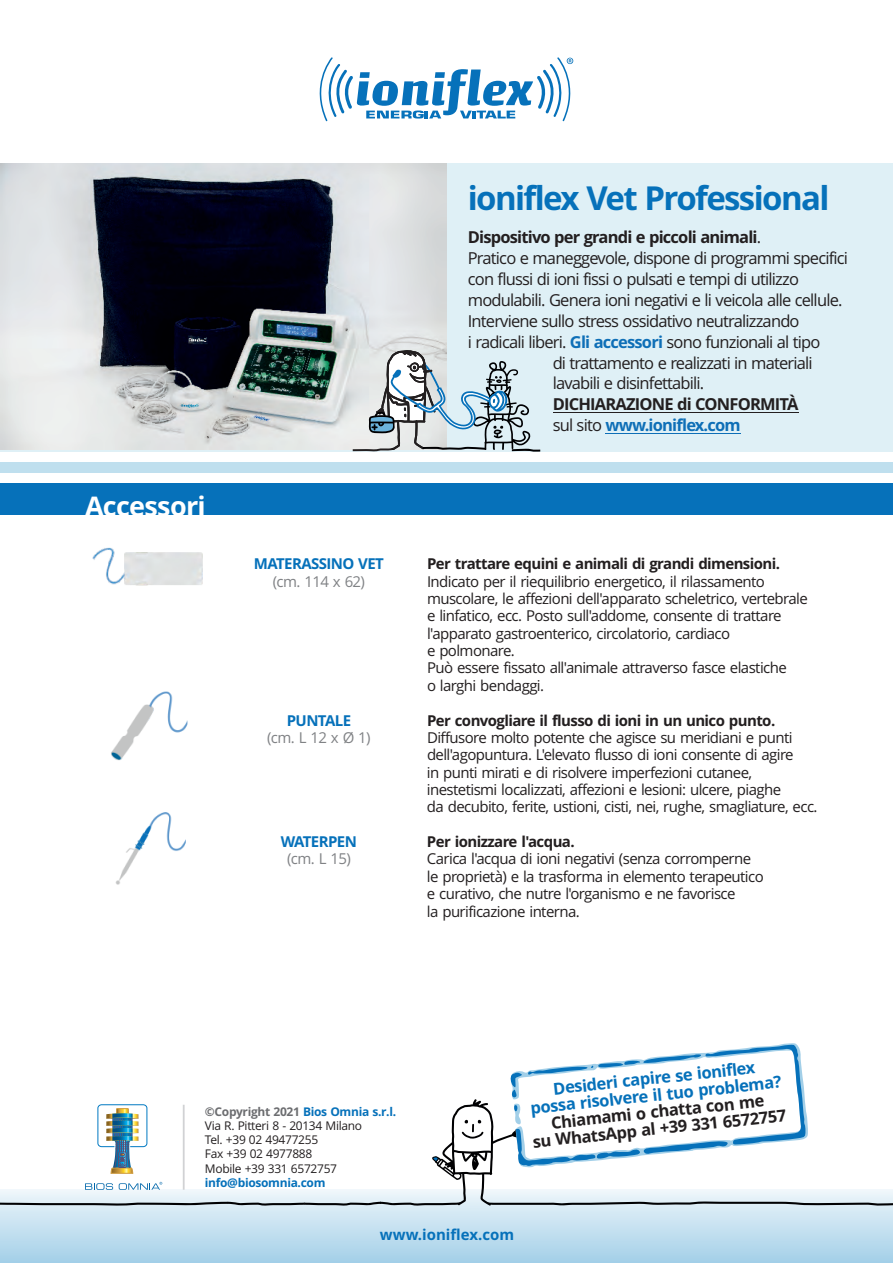
<style>
.page{position:relative;width:893px;height:1263px;background:#fff}
.page>*{position:absolute;margin:0;border:0;box-sizing:border-box;transform-origin:0 0}
.t1{font:700 33px "Open Sans";letter-spacing:-.05em;color:#0671ba}
.t2{font:700 27px "Open Sans";letter-spacing:-.025em;color:#fff}
.t3{font:16.5px "Open Sans";letter-spacing:-.05em;color:#231f20}
.t4{font:700 16.5px/20.9px "Open Sans";letter-spacing:-.05em;color:#231f20}
.t5{font:700 16.5px/17px "Open Sans";color:#0671ba;text-align:center}
.t6{font:15px/17.4px "Open Sans";letter-spacing:-.04em;color:#231f20}
.t7{font:700 15px "Open Sans";letter-spacing:-.04em;color:#231f20}
.t8{font:15px "Open Sans";letter-spacing:-.04em;color:#808285}
.t9{font:700 15px "Open Sans";letter-spacing:-.04em;color:#0671ba}
.t10{font:700 15px "Open Sans";color:#0671ba}
.t11{font:12px/14.1px "Open Sans";letter-spacing:-.025em;color:#231f20}
.t12{font:700 12px "Open Sans";letter-spacing:-.025em;color:#0671ba}
.s1{font-weight:400}
.s2{font-weight:700;color:#0e6fb7}
.s3{color:#0e6fb7}
.s4{font-weight:700;color:#6c6d70}
.s5{font-weight:700;color:#0671ba}
</style>
<div class="page">
<div style="left:0;top:164px;width:893px;height:288px;background:#dff0f6"></div>
<img style="left:0;top:164px;width:446px;height:285px">
<svg style="left:353px;top:350px;width:187px;height:102px"></svg>
<div style="left:0;top:483px;width:893px;height:32px;background:#0671ba"></div>
<div style="left:0;top:462px;width:893px;height:11px;background:#bfdfee"></div>
<img style="left:92px;top:547px;width:111px;height:39px">
<img style="left:115px;top:812px;width:71px;height:73px">
<img style="left:111px;top:691px;width:77px;height:70px">
<hr style="left:553px;top:412px;width:245px;height:1px;background:#231f20">
<hr style="left:605px;top:433px;width:136px;height:1px;background:#0e6fb7">
<svg style="left:319px;top:57px;width:255px;height:64px"></svg>
<svg style="left:0;top:1206px;width:893px;height:57px;background:#bfdeef"></svg>
<svg style="left:0;top:1043px;width:893px;height:163px"></svg>
<h2 class="t2" style="left:85px;top:495px;width:122px">Accessori</h2>
<h1 class="t1" style="left:468px;top:185px;width:363px">ioniflex Vet Professional</h1>
<p class="t4" style="left:468px;top:228px;width:295px">Dispositivo per grandi e piccoli animali<span class="s1">.</span></p>
<p class="t3" style="left:468px;top:251px;width:382px">Pratico e maneggevole, dispone di programmi specifici</p>
<p class="t3" style="left:468px;top:272px;width:333px">con flussi di ioni fissi o pulsati e tempi di utilizzo</p>
<p class="t3" style="left:468px;top:293px;width:376px">modulabili. Genera ioni negativi e li veicola alle cellule.</p>
<p class="t3" style="left:468px;top:314px;width:333px">Interviene sullo stress ossidativo neutralizzando</p>
<p class="t3" style="left:468px;top:335px;width:354px">i radicali liberi. <span class="s2">Gli accessori</span> sono funzionali al tipo</p>
<p class="t3" style="left:553px;top:356px;width:262px">di trattamento e realizzati in materiali</p>
<p class="t3" style="left:553px;top:377px;width:153px">lavabili e disinfettabili.</p>
<p class="t4" style="left:553px;top:396px;width:247px">DICHIARAZIONE di CONFORMITÀ <span class="s1">sul sito</span> <span class="s3">www.ioniflex.com</span></p>
<p class="t9" style="left:254px;top:558px;width:132px">MATERASSINO VET</p>
<p class="t8" style="left:273px;top:575px;width:94px">(cm. 114 x 62)</p>
<p class="t9" style="left:287px;top:714px;width:66px">PUNTALE</p>
<p class="t8" style="left:267px;top:731px;width:105px">(cm. L 12 x Ø 1)</p>
<p class="t9" style="left:281px;top:836px;width:78px">WATERPEN</p>
<p class="t8" style="left:287px;top:853px;width:65px">(cm. L 15)</p>
<p class="t7" style="left:427px;top:558px;width:354px">Per trattare equini e animali di grandi dimensioni.</p>
<p class="t6" style="left:427px;top:574px;width:382px">Indicato per il riequilibrio energetico, il rilassamento muscolare, le affezioni dell'apparato scheletrico, vertebrale e linfatico, ecc. Posto sull'addome, consente di trattare l'apparato gastroenterico, circolatorio, cardiaco<br>e polmonare.<br>Può essere fissato all'animale attraverso fasce elastiche<br>o larghi bendaggi.</p>
<p class="t7" style="left:427px;top:714px;width:350px">Per convogliare il flusso di ioni in un unico punto.</p>
<p class="t6" style="left:427px;top:730px;width:392px">Diffusore molto potente che agisce su meridiani e punti dell'agopuntura. L'elevato flusso di ioni consente di agire<br>in punti mirati e di risolvere imperfezioni cutanee, inestetismi localizzati, affezioni e lesioni: ulcere, piaghe<br>da decubito, ferite, ustioni, cisti, nei, rughe, smagliature, ecc.</p>
<p class="t7" style="left:427px;top:836px;width:149px">Per ionizzare l'acqua.</p>
<p class="t6" style="left:427px;top:852px;width:338px">Carica l'acqua di ioni negativi (senza corromperne le proprietà) e la trasforma in elemento terapeutico e curativo, che nutre l'organismo e ne favorisce<br>la purificazione interna.</p>
<p class="t11" style="left:205px;top:1106px;width:193px"><span class="s4">©Copyright 2021</span> <span class="s5">Bios Omnia s.r.l.<br></span>Via R. Pitteri 8 - 20134 Milano<br>Tel. +39 02 49477255<br>Fax +39 02 4977888<br>Mobile +39 331 6572757</p>
<p class="t12" style="left:205px;top:1177px;width:122px">info@biosomnia.com</p>
<p class="t5" style="left:528px;top:1084px;width:254px;rotate:-6deg">Desideri capire se ioniflex possa risolvere il tuo problema?</p>
<p class="t4" style="left:530px;top:1118px;width:256px;line-height:17px;text-align:center;rotate:-6deg">Chiamami o chatta con me<br>su WhatsApp al +39 331 6572757</p>
<p class="t10" style="left:380px;top:1228px;width:136px">www.ioniflex.com</p>
</div>
